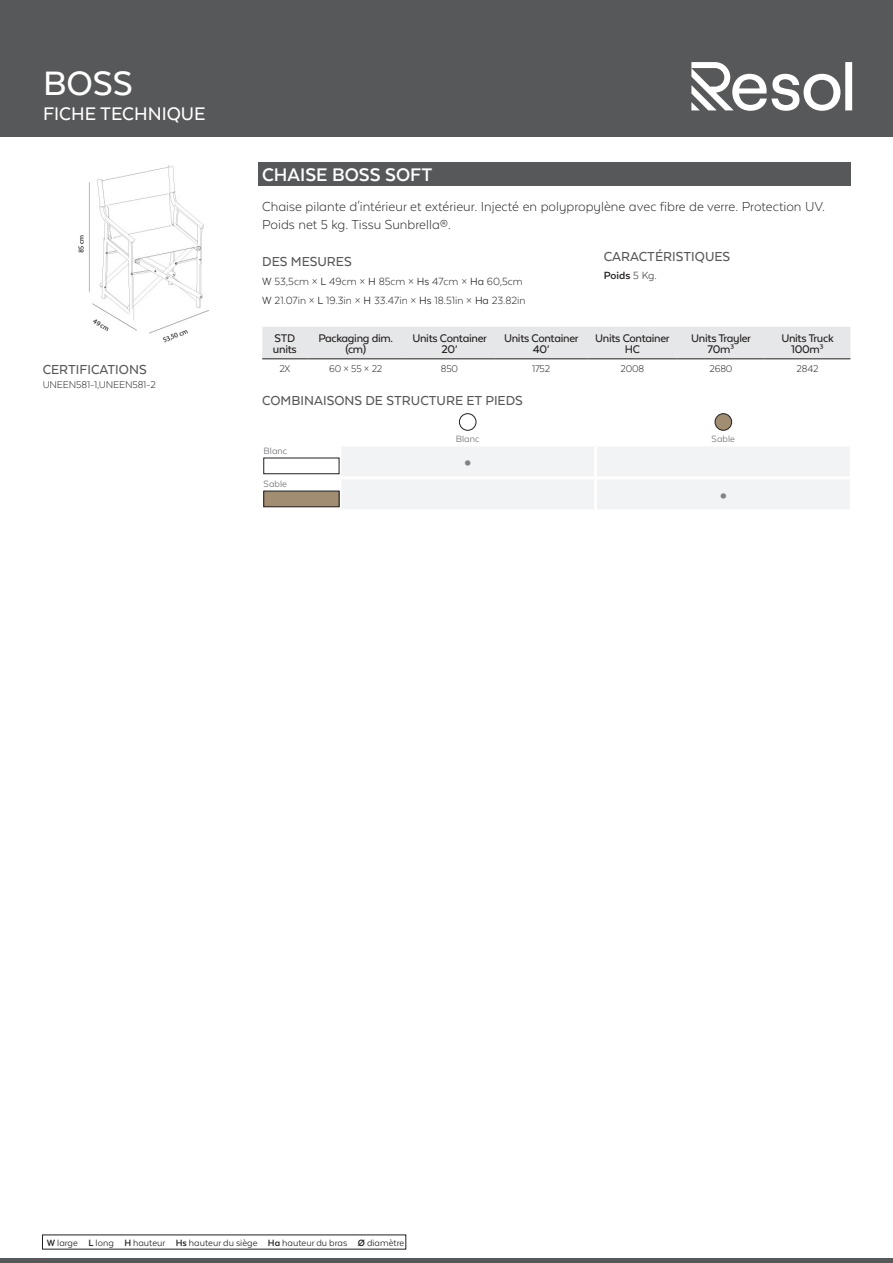
<style>
.page{position:relative;width:893px;height:1263px;background:#fff}
.page>*{position:absolute;margin:0;border:0;box-sizing:border-box;transform-origin:0 0}
.t1{font:500 39px "Texta Alt";color:#fff}
.t2{font:700 31.5px "Texta Alt";color:#808285}
.t3{font:500 21px "Texta Alt";color:#fff}
.nombre_producto{font:700 21px "Texta Alt";color:#fff}
.Texto{font:300 15px/18px "Texta Alt";color:#231f20}
.subtítulos{font:500 15px "Texta Alt";color:#57585a}
.subtitulos{font:500 15px "Texta Alt";color:#57585a}
.texto{font:500 15px "Texta Alt";color:#57585a}
.logistica_encabezado{font:500 12.75px/10.5px "Texta Alt";letter-spacing:-.025em;color:#231f20;text-align:center}
.Texto_small{font:300 12px "Texta Alt";color:#231f20}
.Texto_small-2{font:700 12px "Texta Alt";color:#231f20}
.logistica_cuerpo{font:300 11.25px "Texta Alt";letter-spacing:-.02em;color:#231f20}
.subtitulos-2{font:300 11.25px "Texta Alt";letter-spacing:-.01em;color:#231f20}
.t4{font:10.5px "Texta Alt";color:#231f20}
.texto_tabla_centrado{font:10.5px "Texta Alt";color:#6c6d70}
.texto_tabla{font:10.5px "Texta Alt";color:#6c6d70}
.s1{font-weight:400}
.s2{font-weight:300}
.s3{font-weight:700}
</style>
<div class="page">
<hr style="left:0;top:1259px;width:893px;height:4px;background:#57585a">
<div style="left:0;top:0;width:893px;height:137px;background:#57585a"></div>
<svg style="left:691px;top:62px;width:161px;height:49px"></svg>
<div style="left:258px;top:163px;width:592px;height:23px;background:#57585a"></div>
<div style="left:262px;top:327px;width:588px;height:32px;background:#e6e7e9"></div>
<hr style="left:262px;top:359px;width:46px;height:1px;background:#231f20">
<hr style="left:308px;top:359px;width:96px;height:1px;background:#231f20">
<hr style="left:404px;top:359px;width:91px;height:1px;background:#231f20">
<hr style="left:495px;top:359px;width:92px;height:1px;background:#231f20">
<hr style="left:587px;top:359px;width:90px;height:1px;background:#231f20">
<hr style="left:677px;top:359px;width:88px;height:1px;background:#231f20">
<hr style="left:765px;top:359px;width:85px;height:1px;background:#231f20">
<svg style="left:339px;top:414px;width:510px;height:95px"></svg>
<hr style="left:339px;top:445px;width:256px;height:1px;background:#fff">
<hr style="left:595px;top:445px;width:257px;height:1px;background:#fff">
<img style="left:459px;top:414px;width:17px;height:16px;border-radius:8px">
<div style="left:459px;top:414px;width:17px;height:16px;border:1px solid #231f20;border-radius:50%"></div>
<img style="left:715px;top:414px;width:17px;height:16px;border-radius:8px">
<div style="left:715px;top:414px;width:17px;height:16px;border:1px solid #231f20;border-radius:50%"></div>
<div style="left:264px;top:458px;width:75px;height:16px;border:1px solid #231f20"></div>
<div style="left:264px;top:491px;width:75px;height:16px;border:1px solid #231f20"></div>
<img style="left:78px;top:165px;width:130px;height:178px">
<p class="t1" style="left:43px;top:63px;width:91px">BOSS</p>
<p class="t3" style="left:43px;top:103px;width:164px">FICHE TECHNIQUE</p>
<p class="texto" style="left:43px;top:362px;width:106px">CERTIFICATIONS</p>
<p class="subtitulos-2" style="left:43px;top:379px;width:115px">UNEEN581-1,UNEEN581-2</p>
<p class="nombre_producto" style="left:262px;top:163px;width:172px">CHAISE BOSS SOFT</p>
<p class="Texto" style="left:262px;top:198px;width:564px">Chaise pilante d'intérieur et extérieur. Injecté en polypropylène avec fibre de verre. Protection UV.<br>Poids net 5 kg. Tissu Sunbrella®.</p>
<p class="subtitulos" style="left:262px;top:254px;width:91px">DES MESURES</p>
<p class="Texto_small" style="left:262px;top:275px;width:262px"><span class="s1">W</span> 53,5cm × <span class="s1">L</span> 49cm × <span class="s1">H</span> 85cm × <span class="s1">Hs</span> 47cm × <span class="s1">Ha</span> 60,5cm</p>
<p class="Texto_small" style="left:262px;top:294px;width:265px"><span class="s1">W</span> 21.07in × <span class="s1">L</span> 19.3in × <span class="s1">H</span> 33.47in × <span class="s1">Hs</span> 18.51in × <span class="s1">Ha</span> 23.82in</p>
<p class="subtitulos" style="left:604px;top:248px;width:128px">CARACTÉRISTIQUES</p>
<p class="Texto_small-2" style="left:604px;top:269px;width:54px">Poids <span class="s2">5 Kg.</span></p>
<p class="logistica_encabezado" style="left:273px;top:333px;width:25px;text-align:left">STD units</p>
<p class="logistica_encabezado" style="left:318px;top:333px;width:76px">Packaging dim. (cm)</p>
<p class="logistica_encabezado" style="left:412px;top:333px;width:76px">Units Container<br>20’</p>
<p class="logistica_encabezado" style="left:504px;top:333px;width:76px">Units Container<br>40’</p>
<p class="logistica_encabezado" style="left:595px;top:333px;width:76px">Units Container<br>HC</p>
<p class="logistica_encabezado" style="left:691px;top:333px;width:61px">Units Trayler<br>70m³</p>
<p class="logistica_encabezado" style="left:781px;top:333px;width:54px">Units Truck<br>100m³</p>
<p class="logistica_cuerpo" style="left:279px;top:363px;width:12px">2X</p>
<p class="logistica_cuerpo" style="left:329px;top:363px;width:55px">60 × 55 × 22</p>
<p class="logistica_cuerpo" style="left:441px;top:363px;width:19px">850</p>
<p class="logistica_cuerpo" style="left:532px;top:363px;width:19px">1752</p>
<p class="logistica_cuerpo" style="left:620px;top:363px;width:25px">2008</p>
<p class="logistica_cuerpo" style="left:710px;top:363px;width:24px">2680</p>
<p class="logistica_cuerpo" style="left:797px;top:363px;width:23px">2842</p>
<p class="subtítulos" style="left:262px;top:393px;width:262px">COMBINAISONS DE STRUCTURE ET PIEDS</p>
<p class="texto_tabla_centrado" style="left:456px;top:434px;width:25px">Blanc</p>
<p class="texto_tabla_centrado" style="left:712px;top:434px;width:25px">Sable</p>
<p class="texto_tabla" style="left:264px;top:446px;width:25px">Blanc</p>
<p class="t2" style="left:463px;top:444px;width:12px">•</p>
<p class="texto_tabla" style="left:264px;top:479px;width:25px">Sable</p>
<p class="t2" style="left:718px;top:477px;width:12px">•</p>
<p class="t4" style="left:47px;top:1237px;width:359px"><span class="s3">W</span> large <span class="s3">L</span> long <span class="s3">H</span> hauteur <span class="s3">Hs</span> hauteur du siège <span class="s3">Ha</span> hauteur du bras <span class="s3">Ø</span> diamètre</p>
</div>
